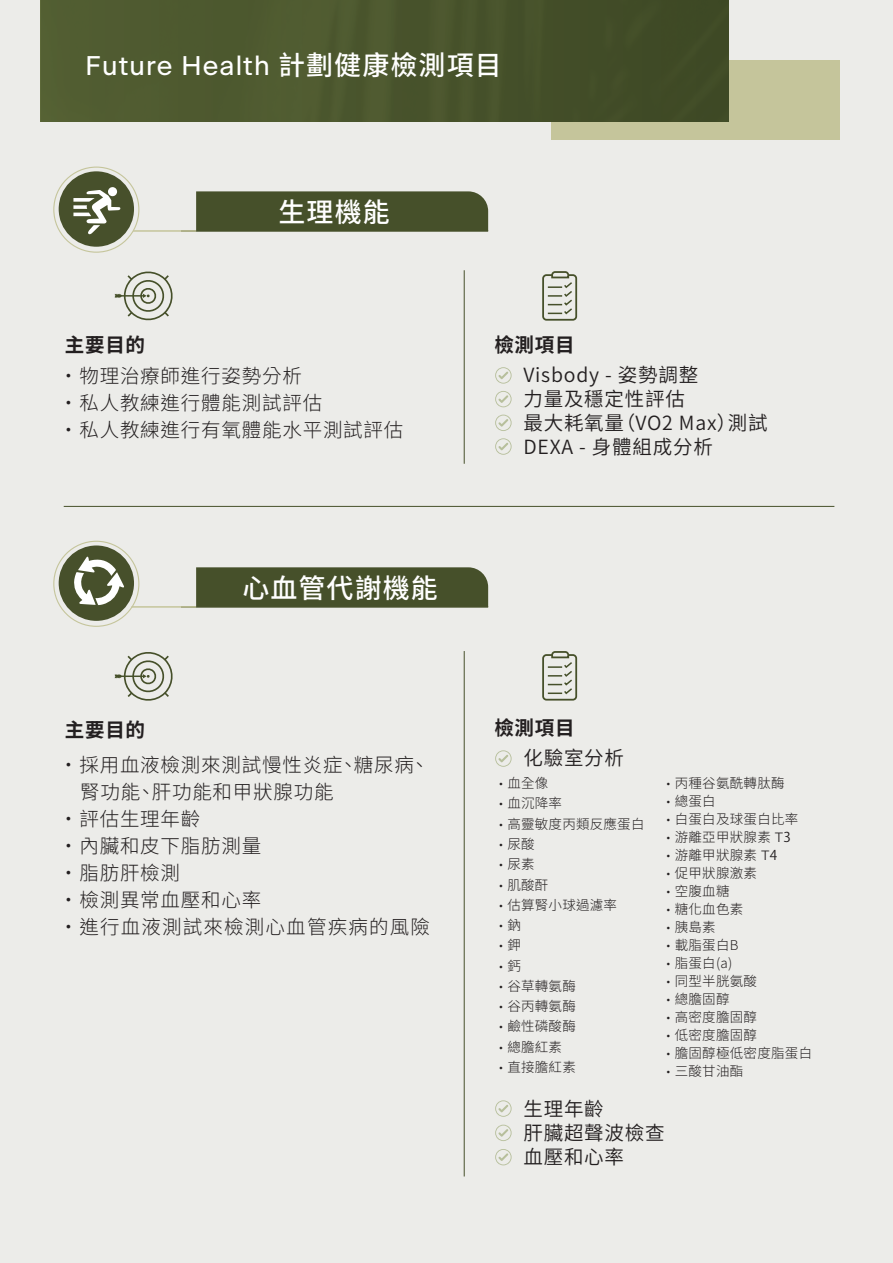
<style>
.page{position:relative;width:893px;height:1263px;background:#ecece9}
.page>*{position:absolute;margin:0;border:0;box-sizing:border-box;transform-origin:0 0}
.t1{font:27px "Beausite Classic";letter-spacing:.04em;color:#fff}
.t2{font:500 27px "Noto Sans TC";letter-spacing:.04em;color:#fff}
.t3{font:300 19.5px/27px "Noto Sans TC";letter-spacing:.04em;color:#231f20}
.t4{font:600 19.5px/24px "Noto Sans CJ Ksc";letter-spacing:.04em;color:#231f20}
.t5{font:300 19.5px "Noto Sans TC";letter-spacing:.06em;color:#231f20}
.t6{font:700 19.5px "Noto Sans TC";letter-spacing:.04em;color:#231f20}
.t7{font:300 13.5px "Noto Sans TC";letter-spacing:.02em;color:#231f20}
.t8{font:300 13.5px "Beausite Classic";color:#231f20}
.s1{font-family:"Noto Sans TC";font-weight:500}
.s2{font-family:"Beausite Classic"}
.s3{font-family:"Noto Sans TC"}
.s4{font-family:"Koz Go Pr 6 N";font-weight:400}
</style>
<div class="page">
<div style="left:551px;top:60px;width:289px;height:79px;background:#c5c59b"></div>
<img style="left:41px;top:0;width:687px;height:122px">
<svg style="left:115px;top:652px;width:58px;height:49px"></svg>
<hr style="left:464px;top:651px;width:1px;height:525px;background:#46502a">
<svg style="left:495px;top:750px;width:17px;height:17px"></svg>
<svg style="left:495px;top:1100px;width:17px;height:17px"></svg>
<svg style="left:495px;top:1125px;width:17px;height:16px"></svg>
<svg style="left:495px;top:1149px;width:17px;height:16px"></svg>
<div style="left:542px;top:654px;width:35px;height:46px;border:2px solid #46502a;border-radius:3px"></div>
<svg style="left:548px;top:651px;width:26px;height:44px"></svg>
<div style="left:196px;top:567px;width:292px;height:39px;background:#46502a"></div>
<hr style="left:181px;top:606px;width:307px;height:2px;background:#46502a">
<hr style="left:131px;top:606px;width:65px;height:2px;background:#c5c59b">
<div style="left:59px;top:545px;width:75px;height:76px;background:#47502b;border-radius:50%"></div>
<svg style="left:74px;top:556px;width:50px;height:49px"></svg>
<div style="left:542px;top:274px;width:35px;height:47px;border:2px solid #46502a;border-radius:3px"></div>
<svg style="left:548px;top:271px;width:26px;height:44px"></svg>
<svg style="left:115px;top:271px;width:58px;height:50px"></svg>
<hr style="left:464px;top:270px;width:1px;height:194px;background:#46502a">
<svg style="left:495px;top:367px;width:17px;height:17px"></svg>
<svg style="left:495px;top:391px;width:17px;height:16px"></svg>
<svg style="left:495px;top:415px;width:17px;height:16px"></svg>
<svg style="left:495px;top:438px;width:17px;height:17px"></svg>
<div style="left:196px;top:191px;width:292px;height:39px;background:#46502a"></div>
<div style="left:59px;top:171px;width:75px;height:76px;background:#47502b;border-radius:50%"></div>
<div style="left:108px;top:187px;width:9px;height:9px;background:#fff;border-radius:50%"></div>
<svg style="left:73px;top:190px;width:48px;height:44px"></svg>
<hr style="left:181px;top:230px;width:307px;height:2px;background:#46502a">
<hr style="left:133px;top:230px;width:63px;height:2px;background:#c5c59b">
<hr style="left:64px;top:506px;width:770px;height:1px;background:#46502a">
<h1 class="t1" style="left:86px;top:45px;width:418px">Future Health <span class="s1">計劃健康檢測項目</span></h1>
<h2 class="t6" style="left:65px;top:334px;width:82px">主要目的</h2>
<h1 class="t2" style="left:278px;top:197px;width:113px">生理機能</h1>
<h2 class="t3" style="left:59px;top:363px;width:346px">· 物理治療師進行姿勢分析<br>· 私人教練進行體能測試評估<br>· 私人教練進行有氧體能水平測試評估</h2>
<h2 class="t6" style="left:65px;top:719px;width:82px">主要目的</h2>
<h1 class="t2" style="left:242px;top:573px;width:197px">心血管代謝機能</h1>
<h2 class="t3" style="left:59px;top:751px;width:372px">· 採用血液檢測來測試慢性炎症、糖尿病、</h2>
<h2 class="t3" style="left:80px;top:778px;width:255px">腎功能、肝功能和甲狀腺功能</h2>
<h2 class="t3" style="left:59px;top:805px;width:143px">· 評估生理年齡</h2>
<h2 class="t3" style="left:59px;top:832px;width:204px">· 內臟和皮下脂肪測量</h2>
<h2 class="t3" style="left:59px;top:859px;width:123px">· 脂肪肝檢測</h2>
<h2 class="t3" style="left:59px;top:886px;width:204px">· 檢測異常血壓和心率</h2>
<h2 class="t5" style="left:59px;top:915px;width:373px">· 進行血液測試來檢測心血管疾病的風險</h2>
<h2 class="t6" style="left:494px;top:334px;width:82px">檢測項目</h2>
<h2 class="t4" style="left:523px;top:363px;width:246px">Visbody - 姿勢調整<br>力量及穩定性評估<br>最大耗氧量（VO2 Max）測試<br>DEXA - 身體組成分析</h2>
<h2 class="t6" style="left:494px;top:717px;width:82px">檢測項目</h2>
<h2 class="t4" style="left:523px;top:746px;width:102px">化驗室分析</h2>
<p class="t7" style="left:499px;top:776px;width:51px"><span class="s2">•</span> 血全像</p>
<p class="t7" style="left:499px;top:796px;width:65px"><span class="s2">•</span> 血沉降率</p>
<p class="t7" style="left:499px;top:816px;width:147px"><span class="s2">•</span> 高靈敏度丙類反應蛋白</p>
<p class="t7" style="left:499px;top:836px;width:37px"><span class="s2">•</span> 尿酸</p>
<p class="t7" style="left:499px;top:857px;width:37px"><span class="s2">•</span> 尿素</p>
<p class="t7" style="left:499px;top:877px;width:51px"><span class="s2">•</span> 肌酸酐</p>
<p class="t7" style="left:499px;top:897px;width:120px"><span class="s2">•</span> 估算腎小球過濾率</p>
<p class="t8" style="left:499px;top:915px;width:24px">• <span class="s3">鈉</span></p>
<p class="t8" style="left:499px;top:935px;width:24px">• <span class="s3">鉀</span></p>
<p class="t8" style="left:499px;top:955px;width:24px">• <span class="s3">鈣</span></p>
<p class="t7" style="left:499px;top:978px;width:78px"><span class="s2">•</span> 谷草轉氨酶</p>
<p class="t7" style="left:499px;top:998px;width:78px"><span class="s2">•</span> 谷丙轉氨酶</p>
<p class="t7" style="left:499px;top:1019px;width:78px"><span class="s2">•</span> 鹼性磷酸酶</p>
<p class="t7" style="left:499px;top:1039px;width:65px"><span class="s2">•</span> 總膽紅素</p>
<p class="t7" style="left:499px;top:1059px;width:78px"><span class="s2">•</span> 直接膽紅素</p>
<p class="t7" style="left:666px;top:776px;width:120px"><span class="s2">•</span> 丙種谷氨酰轉肽酶</p>
<p class="t7" style="left:666px;top:794px;width:51px"><span class="s2">•</span> 總蛋白</p>
<p class="t7" style="left:666px;top:812px;width:134px"><span class="s2">•</span> 白蛋白及球蛋白比率</p>
<p class="t7" style="left:666px;top:830px;width:126px"><span class="s2">•</span> 游離亞甲狀腺素 <span class="s2">T</span><span class="s4">3</span></p>
<p class="t7" style="left:666px;top:848px;width:113px"><span class="s2">•</span> 游離甲狀腺素 <span class="s2">T</span><span class="s4">4</span></p>
<p class="t7" style="left:666px;top:866px;width:92px"><span class="s2">•</span> 促甲狀腺激素</p>
<p class="t7" style="left:666px;top:884px;width:65px"><span class="s2">•</span> 空腹血糖</p>
<p class="t7" style="left:666px;top:902px;width:79px"><span class="s2">•</span> 糖化血色素</p>
<p class="t7" style="left:666px;top:920px;width:51px"><span class="s2">•</span> 胰島素</p>
<p class="t7" style="left:666px;top:938px;width:74px"><span class="s2">•</span> 載脂蛋白B</p>
<p class="t7" style="left:666px;top:956px;width:68px"><span class="s2">•</span> 脂蛋白(a)</p>
<p class="t7" style="left:666px;top:974px;width:92px"><span class="s2">•</span> 同型半胱氨酸</p>
<p class="t7" style="left:666px;top:992px;width:65px"><span class="s2">•</span> 總膽固醇</p>
<p class="t7" style="left:666px;top:1010px;width:92px"><span class="s2">•</span> 高密度膽固醇</p>
<p class="t7" style="left:666px;top:1028px;width:92px"><span class="s2">•</span> 低密度膽固醇</p>
<p class="t7" style="left:666px;top:1046px;width:148px"><span class="s2">•</span> 膽固醇極低密度脂蛋白</p>
<p class="t7" style="left:666px;top:1064px;width:79px"><span class="s2">•</span> 三酸甘油酯</p>
<h2 class="t4" style="left:523px;top:1097px;width:143px">生理年齡<br>肝臟超聲波檢查血壓和心率</h2>
</div>
